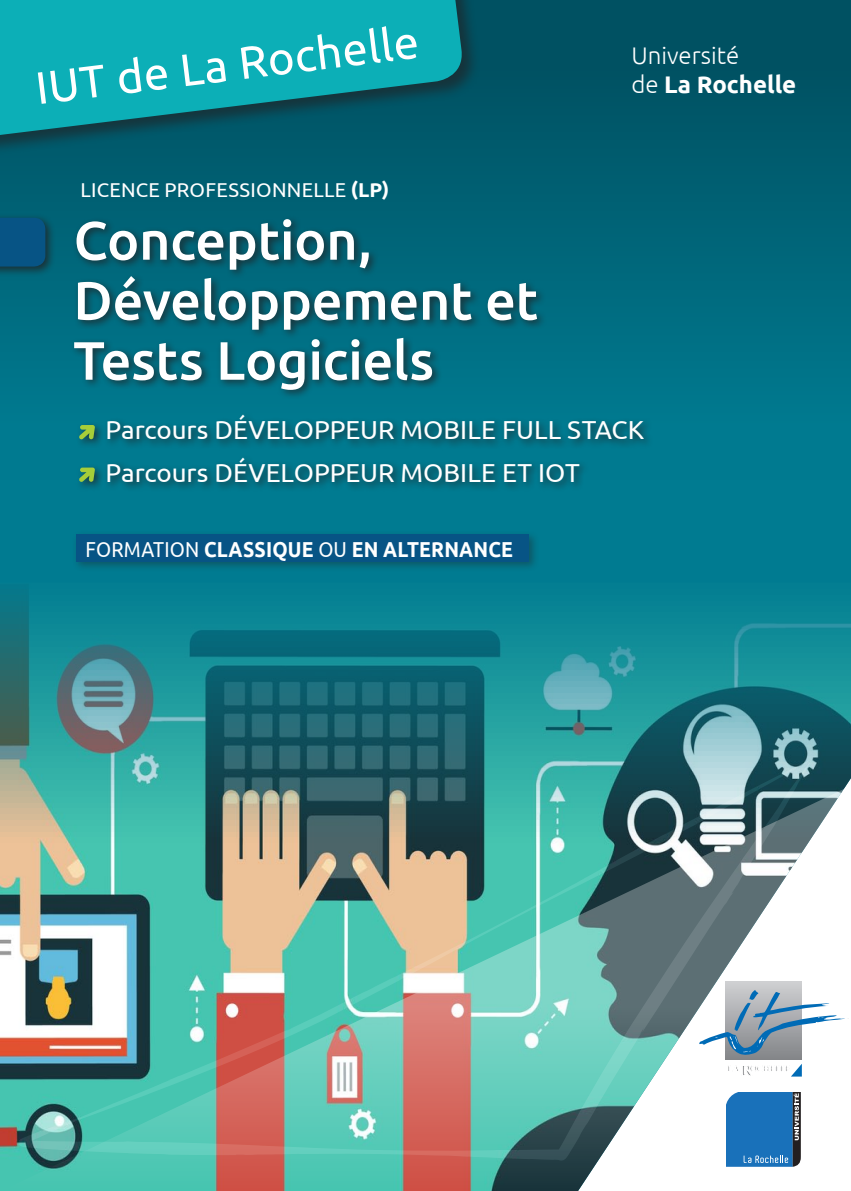
<style>
.page{position:relative;width:851px;height:1191px;background:#fff}
.page>*{position:absolute;margin:0;border:0;box-sizing:border-box;transform-origin:0 0}
.t1{font:500 54px/60px "Ubuntu";letter-spacing:-.01em;color:#fff}
.t2{font:45.4px "Ubuntu";color:#fff}
.t3{font:26px "Ubuntu";color:#fff}
.t4{font:300 24px/28.8px "Ubuntu";color:#fff}
.t5{font:700 21.6px "Ubuntu";letter-spacing:.01em;color:#fff;scale:.9 1}
.t6{font:21.6px "Ubuntu";color:#fff;scale:.9 1}
.t7{font:20px "Ubuntu";letter-spacing:.015em;color:#fff}
.s1{font-weight:700}
.s2{font-weight:400}
</style>
<div class="page">
<div style="left:0;top:480px;width:850px;height:103px;background:#007b91"></div>
<img style="left:0;top:583px;width:850px;height:205px">
<div style="left:0;top:0;width:850px;height:480px;background:linear-gradient(to bottom,#004c5c,#007e94)"></div>
<svg style="left:0;top:788px;width:556px;height:403px;background:#7aa193"></svg>
<svg style="left:19px;top:759px;width:537px;height:401px;background:#78a698"></svg>
<div style="left:69px;top:215px;width:583px;height:277px;background:#231f20;opacity:.75"></div>
<svg style="left:79px;top:425px;width:16px;height:14px"></svg>
<svg style="left:79px;top:467px;width:16px;height:15px"></svg>
<div style="left:0;top:213px;width:56px;height:64px;background:#231f20;opacity:.75"></div>
<div style="left:0;top:218px;width:45px;height:48px;background:#075485"></div>
<div style="left:72px;top:530px;width:467px;height:42px;background:#231f20;opacity:.4"></div>
<div style="left:77px;top:534px;width:451px;height:28px;background:#075485"></div>
<svg style="left:556px;top:681px;width:294px;height:510px"></svg>
<div style="left:0;top:0;width:480px;height:159px;background:#231f20;opacity:.6"></div>
<svg style="left:0;top:0;width:465px;height:143px;background:#0a959f"></svg>
<svg style="left:726px;top:1092px;width:74px;height:74px;background:#2572b1"></svg>
<div style="left:725px;top:981px;width:76px;height:95px;background:#fff"></div>
<svg style="left:725px;top:981px;width:76px;height:79px"></svg>
<svg style="left:698px;top:990px;width:150px;height:65px"></svg>
<svg style="left:728px;top:1065px;width:73px;height:11px"></svg>
<h2 class="t2" style="left:32px;top:61px;width:387px;rotate:-7deg">IU T D E LA ROCH E LLE</h2>
<p class="t4" style="left:631px;top:40px;width:166px">Université<br>de <span class="s1">LA ROCHELLE</span></p>
<p class="t7" style="left:80px;top:178px;width:310px">LICENCE PROFESSIONNELLE <span class="s1">(LP)</span></p>
<h1 class="t1" style="left:73px;top:208px;width:466px">Conception,<br>Développement et<br>Tests Logiciels</h1>
<p class="t3" style="left:106px;top:414px;width:177px">PARCOURS DÉVELOPPE</p>
<p class="t3" style="left:360px;top:414px;width:285px">UR MOBILE FULL STACK</p>
<p class="t3" style="left:106px;top:457px;width:177px">PARCOURS DÉVELOPPE</p>
<p class="t3" style="left:360px;top:457px;width:221px">UR MOBILE ET IOT</p>
<p class="t6" style="left:86px;top:536px;width:58px">FORMAT</p>
<p class="t5" style="left:164px;top:536px;width:388px"><span class="s2">ION</span> CLASSIQUE <span class="s2">OU</span> EN ALTERNANCE</p>
</div>
